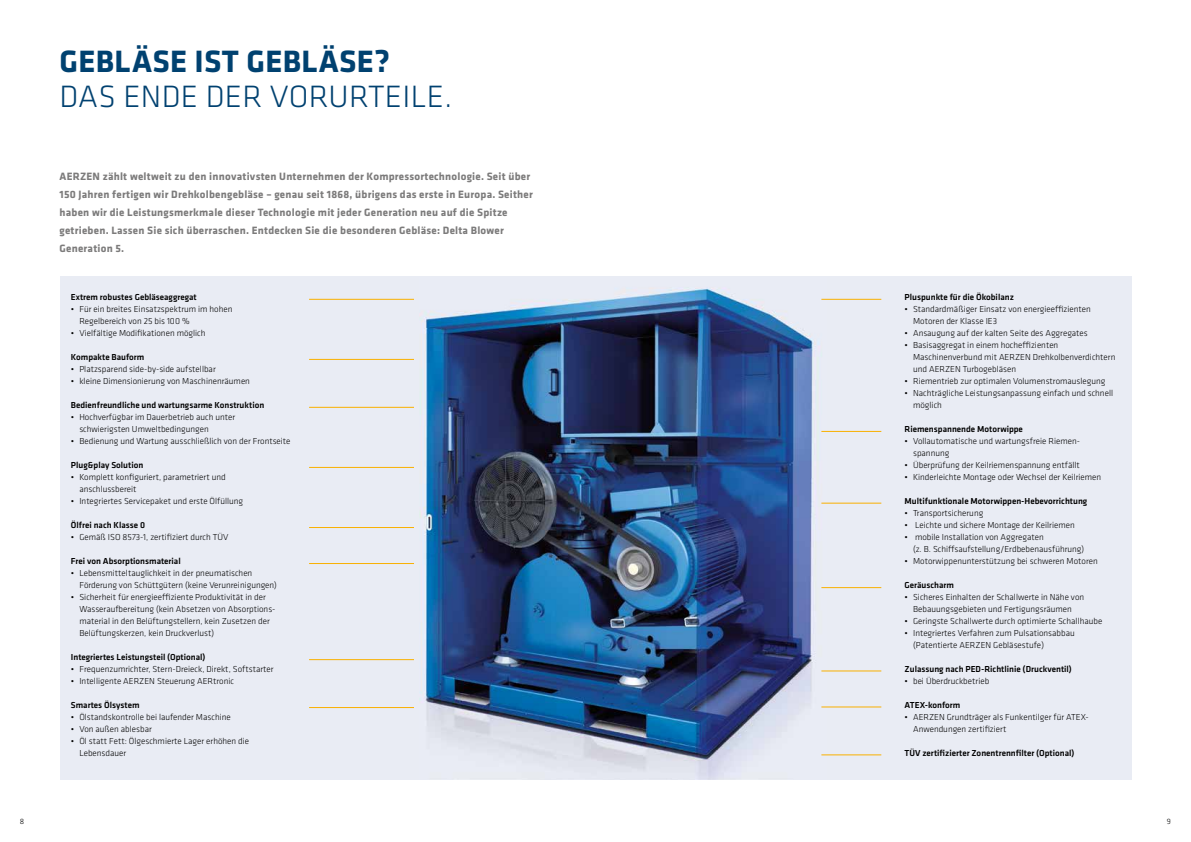
<style>
.page{position:relative;width:1191px;height:842px;background:#fff}
.page>*{position:absolute;margin:0;border:0;box-sizing:border-box;transform-origin:0 0}
.t1{font:300 32px "Klavika";letter-spacing:.01em;color:#004170}
.t2{font:700 32px "Klavika";letter-spacing:.01em;color:#004170}
.t3{font:700 11px/18px "Klavika";letter-spacing:.02em;color:#7c7b7b}
.t4{font:300 9px/12px "Klavika";color:#000}
.t5{font:500 9px "Klavika";color:#000}
.t6{font:300 8px "Klavika";color:#000}
</style>
<div class="page">
<div style="left:60px;top:276px;width:1071px;height:504px;background:#e9ecf4"></div>
<img style="left:420px;top:288px;width:406px;height:492px">
<hr style="left:309px;top:299px;width:105px;height:1px;background:#f9b000">
<hr style="left:309px;top:359px;width:105px;height:1px;background:#f9b000">
<hr style="left:309px;top:407px;width:105px;height:1px;background:#f9b000">
<hr style="left:309px;top:467px;width:105px;height:1px;background:#f9b000">
<hr style="left:309px;top:527px;width:105px;height:1px;background:#f9b000">
<hr style="left:309px;top:659px;width:105px;height:1px;background:#f9b000">
<hr style="left:821px;top:754px;width:60px;height:1px;background:#f9b000">
<hr style="left:821px;top:670px;width:60px;height:1px;background:#f9b000">
<hr style="left:821px;top:431px;width:60px;height:1px;background:#f9b000">
<hr style="left:821px;top:299px;width:60px;height:1px;background:#f9b000">
<hr style="left:309px;top:563px;width:105px;height:1px;background:#f9b000">
<hr style="left:309px;top:707px;width:105px;height:1px;background:#f9b000">
<hr style="left:821px;top:503px;width:60px;height:1px;background:#f9b000">
<hr style="left:821px;top:587px;width:60px;height:1px;background:#f9b000">
<hr style="left:821px;top:706px;width:60px;height:1px;background:#f9b000">
<h1 class="t2" style="left:60px;top:38px;width:332px">GEBLÄSE IST GEBLÄSE?</h1>
<h1 class="t1" style="left:60px;top:77px;width:394px">DAS ENDE DER VORURTEILE.</h1>
<p class="t3" style="left:60px;top:167px;width:475px">AERZEN zählt weltweit zu den innovativsten Unternehmen der Kompressortechnologie. Seit über 150 Jahren fertigen wir Drehkolbengebläse – genau seit 1868, übrigens das erste in Europa. Seither haben wir die Leistungsmerkmale dieser Technologie mit jeder Generation neu auf die Spitze getrieben. Lassen Sie sich überraschen. Entdecken Sie die besonderen Gebläse: Delta Blower Generation 5.</p>
<p class="t5" style="left:71px;top:291px;width:127px">Extrem robustes Gebläseaggregat</p>
<p class="t4" style="left:79px;top:303px;width:155px;text-indent:-9px">• Für ein breites Einsatzspektrum im hohen<br>Regelbereich von 25 bis 100 %</p>
<p class="t4" style="left:71px;top:327px;width:136px">• Vielfältige Modifikationen möglich</p>
<p class="t5" style="left:71px;top:351px;width:75px">Kompakte Bauform</p>
<p class="t4" style="left:71px;top:363px;width:146px">• Platzsparend side-by-side aufstellbar</p>
<p class="t4" style="left:71px;top:375px;width:181px">• kleine Dimensionierung von Maschinenräumen</p>
<p class="t5" style="left:71px;top:399px;width:195px">Bedienfreundliche und wartungsarme Konstruktion</p>
<p class="t4" style="left:79px;top:411px;width:157px;text-indent:-9px">• Hochverfügbar im Dauerbetrieb auch unter schwierigsten Umweltbedingungen</p>
<p class="t4" style="left:71px;top:435px;width:221px">• Bedienung und Wartung ausschließlich von der Frontseite</p>
<p class="t5" style="left:71px;top:459px;width:74px">Plug&amp;play Solution</p>
<p class="t4" style="left:79px;top:471px;width:148px;text-indent:-9px">• Komplett konfiguriert, parametriert und anschlussbereit</p>
<p class="t4" style="left:71px;top:495px;width:174px">• Integriertes Servicepaket und erste Ölfüllung</p>
<p class="t5" style="left:71px;top:519px;width:76px">Ölfrei nach Klasse 0</p>
<p class="t4" style="left:71px;top:531px;width:159px">• Gemäß ISO 8573-1, zertifiziert durch TÜV</p>
<p class="t5" style="left:71px;top:555px;width:111px">Frei von Absorptionsmaterial</p>
<p class="t4" style="left:79px;top:567px;width:199px;text-indent:-9px">• Lebensmitteltauglichkeit in der pneumatischen<br>Förderung von Schüttgütern (keine Verunreinigungen)</p>
<p class="t4" style="left:79px;top:591px;width:197px;text-indent:-9px">• Sicherheit für energieeffiziente Produktivität in der Wasseraufbereitung (kein Absetzen von Absorptions&shy;material in den Belüftungstellern, kein Zusetzen der Belüftungskerzen, kein Druckverlust)</p>
<p class="t5" style="left:71px;top:651px;width:136px">Integriertes Leistungsteil (Optional)</p>
<p class="t4" style="left:71px;top:663px;width:204px">• Frequenzumrichter, Stern-Dreieck, Direkt, Softstarter</p>
<p class="t4" style="left:71px;top:675px;width:165px">• Intelligente AERZEN Steuerung AERtronic</p>
<p class="t5" style="left:71px;top:699px;width:70px">Smartes Ölsystem</p>
<p class="t4" style="left:71px;top:711px;width:161px">• Ölstandskontrolle bei laufender Maschine</p>
<p class="t4" style="left:71px;top:723px;width:82px">• Von außen ablesbar</p>
<p class="t4" style="left:79px;top:735px;width:171px;text-indent:-9px">• Öl statt Fett: Ölgeschmierte Lager erhöhen die<br>Lebensdauer</p>
<p class="t5" style="left:904px;top:291px;width:111px">Pluspunkte für die Ökobilanz</p>
<p class="t4" style="left:913px;top:303px;width:179px;text-indent:-9px">• Standardmäßiger Einsatz von energieeffizienten<br>Motoren der Klasse IE3</p>
<p class="t4" style="left:904px;top:327px;width:185px">• Ansaugung auf der kalten Seite des Aggregates</p>
<p class="t4" style="left:913px;top:339px;width:204px;text-indent:-9px">• Basisaggregat in einem hocheffizienten<br>Maschinenverbund mit AERZEN Drehkolbenverdichtern und AERZEN Turbogebläsen</p>
<p class="t4" style="left:904px;top:375px;width:202px">• Riementrieb zur optimalen Volumenstromauslegung</p>
<p class="t4" style="left:913px;top:387px;width:201px;text-indent:-9px">• Nachträgliche Leistungsanpassung einfach und schnell möglich</p>
<p class="t5" style="left:904px;top:423px;width:120px">Riemenspannende Motorwippe</p>
<p class="t4" style="left:913px;top:435px;width:168px;text-indent:-9px">• Vollautomatische und wartungsfreie Riemen&shy;spannung</p>
<p class="t4" style="left:904px;top:459px;width:177px">• Überprüfung der Keilriemenspannung entfällt</p>
<p class="t4" style="left:904px;top:471px;width:198px">• Kinderleichte Montage oder Wechsel der Keilriemen</p>
<p class="t5" style="left:904px;top:495px;width:184px">Multifunktionale Motorwippen-Hebevorrichtung</p>
<p class="t4" style="left:904px;top:507px;width:80px">• Transportsicherung</p>
<p class="t4" style="left:904px;top:519px;width:172px">• Leichte und sichere Montage der Keilriemen</p>
<p class="t4" style="left:913px;top:531px;width:173px;text-indent:-9px">• mobile Installation von Aggregaten<br>(z. B. Schiffsaufstellung/Erdbebenausführung)</p>
<p class="t4" style="left:904px;top:555px;width:195px">• Motorwippenunterstützung bei schweren Motoren</p>
<p class="t5" style="left:904px;top:579px;width:51px">Geräuscharm</p>
<p class="t4" style="left:904px;top:591px;width:181px;text-align:center">• Sicheres Einhalten der Schallwerte in Nähe von<br>Bebauungsgebieten und Fertigungsräumen</p>
<p class="t4" style="left:904px;top:615px;width:199px">• Geringste Schallwerte durch optimierte Schallhaube</p>
<p class="t4" style="left:913px;top:627px;width:163px;text-indent:-9px">• Integriertes Verfahren zum Pulsationsabbau (Patentierte AERZEN Gebläsestufe)</p>
<p class="t5" style="left:904px;top:663px;width:169px">Zulassung nach PED-Richtlinie (Druckventil)</p>
<p class="t4" style="left:904px;top:675px;width:86px">• bei Überdruckbetrieb</p>
<p class="t5" style="left:904px;top:699px;width:57px">ATEX-konform</p>
<p class="t4" style="left:913px;top:711px;width:177px;text-indent:-9px">• AERZEN Grundträger als Funkentilger für ATEX-<br>Anwendungen zertifiziert</p>
<p class="t5" style="left:904px;top:747px;width:171px">TÜV zertifizierter Zonentrennfilter (Optional)</p>
<p class="t6" style="left:20px;top:816px;width:6px">8</p>
<p class="t6" style="left:1166px;top:816px;width:6px">9</p>
</div>
